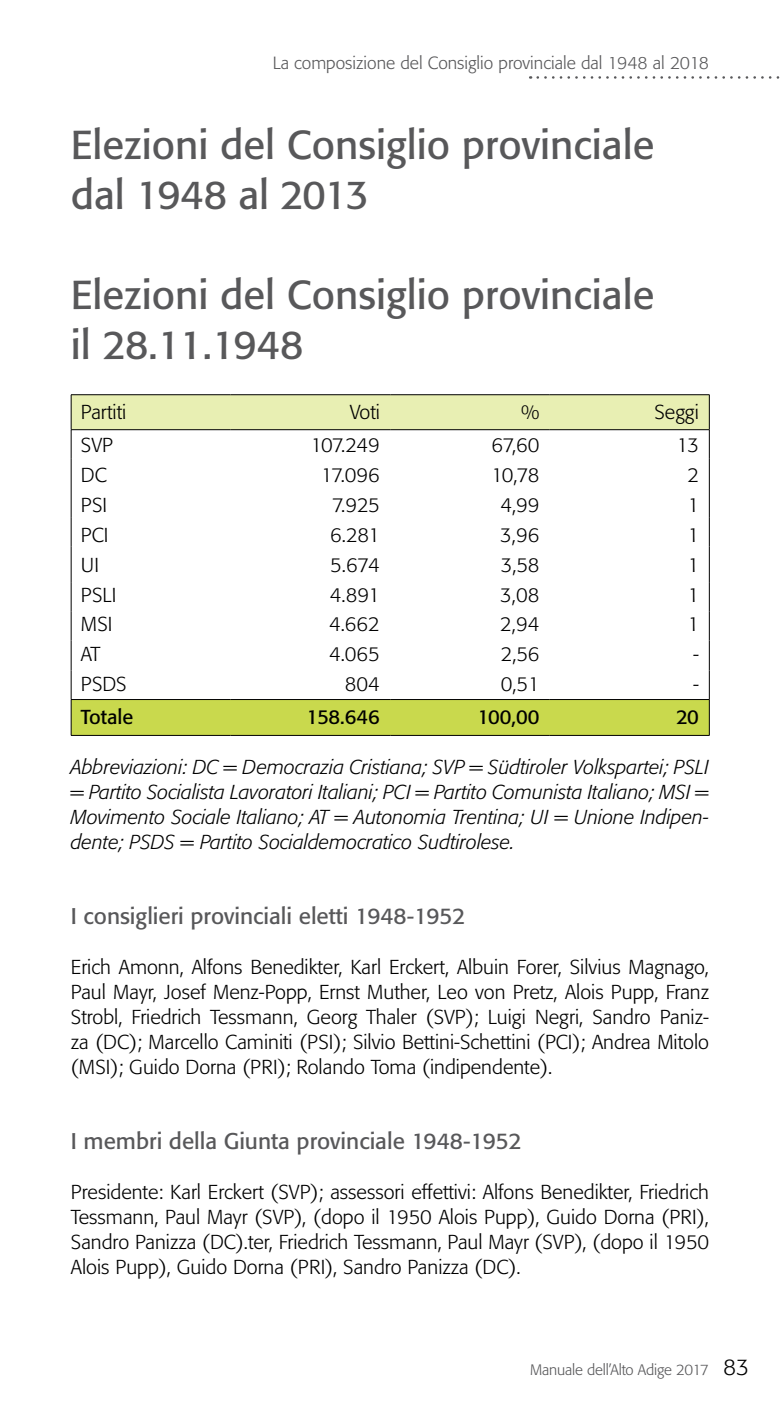
<style>
.page{position:relative;width:780px;height:1418px;background:#fff}
.page>*{position:absolute;margin:0;border:0;box-sizing:border-box;transform-origin:0 0}
.t1{font:40px/50px "Formata";color:#58585a}
.t2{font:22.5px "Formata";color:#58585a}
.t3{font:300 20px/25px "Formata";color:#000;text-align:justify}
.t4{font:italic 300 20px/25px "Formata";color:#000;text-align:justify}
.t5{font:20px "Formata";color:#000}
.t6{font:300 17.5px "Formata";color:#58585a}
.t7{font:300 15px "Formata";letter-spacing:-.01em;color:#58585a}
.s1{font-size:22.5px;color:#000}
</style>
<div class="page">
<svg style="left:71px;top:395px;width:638px;height:151px"></svg>
<hr style="left:71px;top:546px;width:1px;height:36px;background:#000">
<hr style="left:708px;top:546px;width:1px;height:36px;background:#000">
<svg style="left:71px;top:582px;width:1px;height:58px"></svg>
<svg style="left:708px;top:582px;width:1px;height:58px"></svg>
<hr style="left:71px;top:640px;width:1px;height:30px;background:#000">
<hr style="left:708px;top:640px;width:1px;height:30px;background:#000">
<svg style="left:71px;top:670px;width:638px;height:65px"></svg>
<hr style="left:71px;top:394px;width:160px;height:1px;background:#000">
<hr style="left:71px;top:395px;width:1px;height:34px;background:#000">
<hr style="left:231px;top:394px;width:159px;height:1px;background:#000">
<hr style="left:390px;top:394px;width:159px;height:1px;background:#000">
<hr style="left:549px;top:394px;width:160px;height:1px;background:#000">
<hr style="left:708px;top:395px;width:1px;height:34px;background:#000">
<hr style="left:71px;top:429px;width:160px;height:1px;background:#000">
<hr style="left:231px;top:429px;width:159px;height:1px;background:#000">
<hr style="left:390px;top:429px;width:159px;height:1px;background:#000">
<hr style="left:549px;top:429px;width:160px;height:1px;background:#000">
<hr style="left:71px;top:699px;width:160px;height:1px;background:#000">
<hr style="left:71px;top:699px;width:1px;height:36px;background:#000">
<hr style="left:231px;top:699px;width:159px;height:1px;background:#000">
<hr style="left:390px;top:699px;width:159px;height:1px;background:#000">
<hr style="left:549px;top:699px;width:160px;height:1px;background:#000">
<hr style="left:708px;top:699px;width:1px;height:36px;background:#000">
<hr style="left:71px;top:735px;width:160px;height:1px;background:#000">
<hr style="left:231px;top:735px;width:159px;height:1px;background:#000">
<hr style="left:390px;top:735px;width:159px;height:1px;background:#000">
<hr style="left:549px;top:735px;width:160px;height:1px;background:#000">
<svg style="left:537px;top:76px;width:243px;height:3px"></svg>
<p class="t6" style="left:273px;top:53px;width:438px">La composizione del Consiglio provinciale dal 1948 al 2018</p>
<h1 class="t1" style="left:71px;top:120px;width:585px">Elezioni del Consiglio provinciale dal 1948 al 2013</h1>
<h1 class="t1" style="left:71px;top:270px;width:585px">Elezioni del Consiglio provinciale il 28.11.1948</h1>
<p class="t3" style="left:81px;top:400px;width:47px">Partiti</p>
<p class="t3" style="left:350px;top:400px;width:32px">Voti</p>
<p class="t3" style="left:521px;top:400px;width:20px">%</p>
<p class="t3" style="left:654px;top:400px;width:46px">Seggi</p>
<p class="t3" style="left:81px;top:433px;width:34px">SVP</p>
<p class="t3" style="left:310px;top:433px;width:71px">107.249</p>
<p class="t3" style="left:491px;top:433px;width:49px">67,60</p>
<p class="t3" style="left:676px;top:433px;width:24px">13</p>
<p class="t3" style="left:81px;top:463px;width:27px">DC</p>
<p class="t3" style="left:321px;top:463px;width:61px">17.096</p>
<p class="t3" style="left:491px;top:463px;width:50px">10,78</p>
<p class="t3" style="left:687px;top:463px;width:13px">2</p>
<p class="t3" style="left:81px;top:492px;width:28px">PSI</p>
<p class="t3" style="left:332px;top:492px;width:49px">7.925</p>
<p class="t3" style="left:500px;top:492px;width:41px">4,99</p>
<p class="t3" style="left:687px;top:492px;width:13px">1</p>
<p class="t3" style="left:81px;top:522px;width:29px">PCI</p>
<p class="t3" style="left:330px;top:522px;width:51px">6.281</p>
<p class="t3" style="left:500px;top:522px;width:41px">3,96</p>
<p class="t3" style="left:687px;top:522px;width:13px">1</p>
<p class="t3" style="left:81px;top:552px;width:20px">UI</p>
<p class="t3" style="left:330px;top:552px;width:51px">5.674</p>
<p class="t3" style="left:500px;top:552px;width:40px">3,58</p>
<p class="t3" style="left:687px;top:552px;width:13px">1</p>
<p class="t3" style="left:81px;top:582px;width:37px">PSLI</p>
<p class="t3" style="left:330px;top:582px;width:51px">4.891</p>
<p class="t3" style="left:500px;top:582px;width:41px">3,08</p>
<p class="t3" style="left:687px;top:582px;width:13px">1</p>
<p class="t3" style="left:81px;top:612px;width:33px">MSI</p>
<p class="t3" style="left:329px;top:612px;width:52px">4.662</p>
<p class="t3" style="left:500px;top:612px;width:41px">2,94</p>
<p class="t3" style="left:687px;top:612px;width:13px">1</p>
<p class="t3" style="left:81px;top:642px;width:21px">AT</p>
<p class="t3" style="left:329px;top:642px;width:52px">4.065</p>
<p class="t3" style="left:500px;top:642px;width:40px">2,56</p>
<p class="t3" style="left:693px;top:642px;width:7px">-</p>
<p class="t3" style="left:81px;top:671px;width:47px">PSDS</p>
<p class="t3" style="left:345px;top:671px;width:36px">804</p>
<p class="t3" style="left:500px;top:671px;width:40px">0,51</p>
<p class="t3" style="left:693px;top:671px;width:7px">-</p>
<p class="t5" style="left:81px;top:704px;width:54px">Totale</p>
<p class="t5" style="left:306px;top:704px;width:75px">158.646</p>
<p class="t5" style="left:477px;top:704px;width:64px">100,00</p>
<p class="t5" style="left:676px;top:704px;width:24px">20</p>
<p class="t4" style="left:71px;top:754px;width:639px">Abbreviazioni: DC = Democrazia Cristiana; SVP = Südtiroler Volkspartei; PSLI = Partito Socialista Lavoratori Italiani; PCI = Partito Comunista Italiano; MSI = Movimento Sociale Italiano; AT = Autonomia Trentina; UI = Unione Indipen&shy;dente; PSDS = Partito Socialdemocratico Sudtirolese.</p>
<p class="t2" style="left:71px;top:902px;width:396px">I consiglieri provinciali eletti 1948-1952</p>
<p class="t3" style="left:71px;top:954px;width:639px">Erich Amonn, Alfons Benedikter, Karl Erckert, Albuin Forer, Silvius Magnago, Paul Mayr, Josef Menz-Popp, Ernst Muther, Leo von Pretz, Alois Pupp, Franz Strobl, Friedrich Tessmann, Georg Thaler (SVP); Luigi Negri, Sandro Paniz&shy;za (DC); Marcello Caminiti (PSI); Silvio Bettini-Schettini (PCI); Andrea Mitolo (MSI); Guido Dorna (PRI); Rolando Toma (indipendente).</p>
<p class="t2" style="left:71px;top:1127px;width:452px">I membri della Giunta provinciale 1948-1952</p>
<p class="t3" style="left:71px;top:1179px;width:639px">Presidente: Karl Erckert (SVP); assessori effettivi: Alfons Benedikter, Friedrich Tessmann, Paul Mayr (SVP), (dopo il 1950 Alois Pupp), Guido Dorna (PRI), Sandro Panizza (DC).ter, Friedrich Tessmann, Paul Mayr (SVP), (dopo il 1950<br>Alois Pupp), Guido Dorna (PRI), Sandro Panizza (DC).</p>
<p class="t7" style="left:530px;top:1361px;width:220px">Manuale dell’Alto Adige 2017 <span class="s1">83</span></p>
</div>
